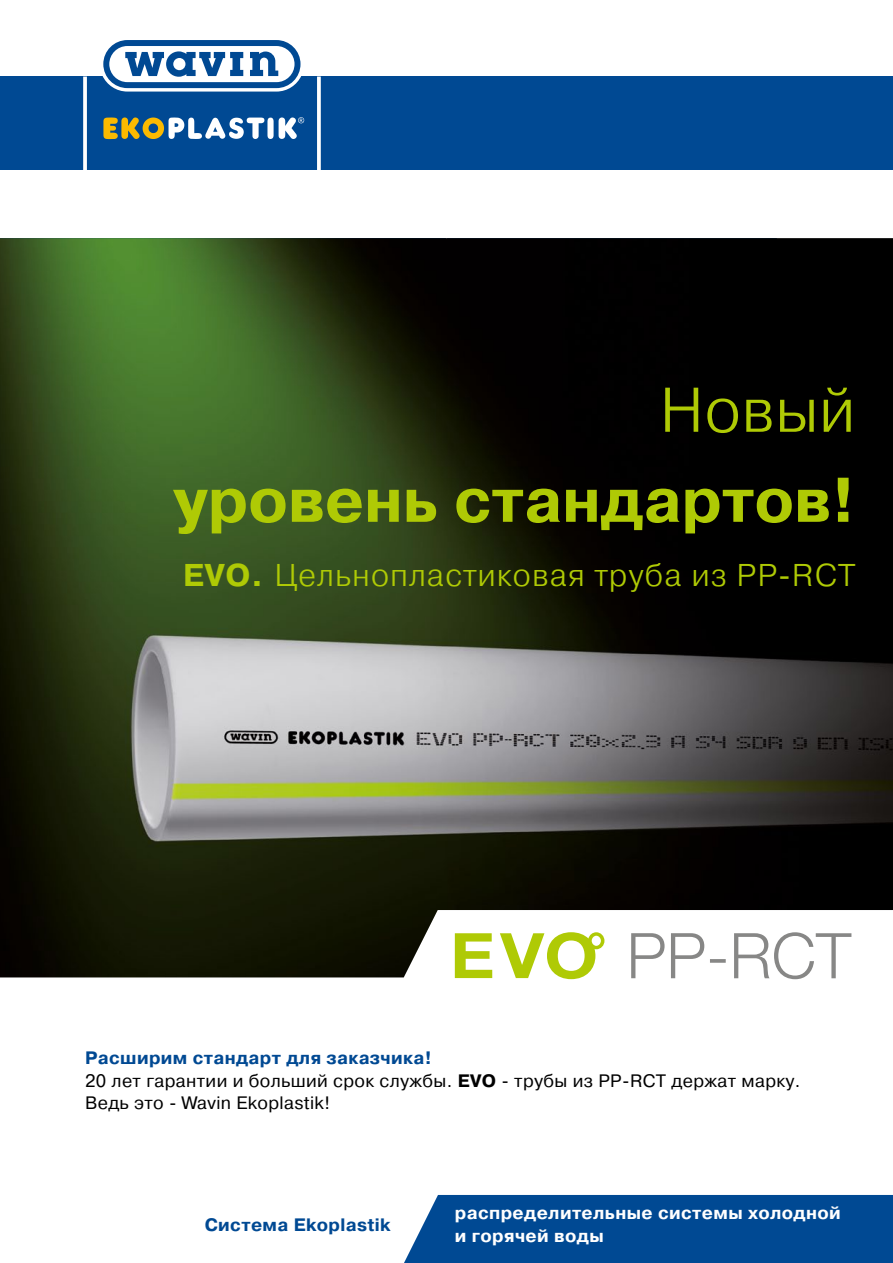
<style>
.page{position:relative;width:893px;height:1263px;background:#fff}
.page>*{position:absolute;margin:0;border:0;box-sizing:border-box;transform-origin:0 0}
.t1{font:700 63px "Pragmatica";color:#afca05}
.t2{font:63px "Pragmatica Light C";color:#afca05}
.t3{font:31.5px "Pragmatica Light C";letter-spacing:.025em;color:#afca05}
.t4{font:18px/22.5px "Pragmatica";letter-spacing:.02em;color:#000}
.t5{font:700 18px/22.5px "Pragmatica";letter-spacing:.02em;color:#fff}
.t6{font:700 18px "Pragmatica";letter-spacing:.02em;color:#004993}
.s1{font-family:"Pragmatica";font-weight:700}
.s2{font-weight:700;color:#004993}
.s3{font-weight:700}
</style>
<div class="page">
<div style="left:0;top:77px;width:893px;height:93px;background:#004993"></div>
<svg style="left:83px;top:77px;width:4px;height:93px"></svg>
<svg style="left:317px;top:77px;width:4px;height:93px"></svg>
<svg style="left:103px;top:117px;width:201px;height:22px"></svg>
<svg style="left:100px;top:40px;width:204px;height:52px"></svg>
<div style="left:404px;top:1195px;width:489px;height:68px;background:#004993"></div>
<img style="left:0;top:238px;width:893px;height:739px">
<svg style="left:455px;top:932px;width:149px;height:47px"></svg>
<svg style="left:631px;top:933px;width:34px;height:45px"></svg>
<svg style="left:671px;top:933px;width:33px;height:45px"></svg>
<svg style="left:710px;top:959px;width:16px;height:4px"></svg>
<svg style="left:734px;top:932px;width:117px;height:47px"></svg>
<h1 class="t2" style="left:659px;top:375px;width:198px">Новый</h1>
<h1 class="t1" style="left:173px;top:459px;width:684px">уровень стандартов!</h1>
<h2 class="t3" style="left:183px;top:558px;width:674px"><span class="s1">EVO.</span> Цельнопластиковая труба из PP-RCT</h2>
<p class="t4" style="left:85px;top:1047px;width:717px"><span class="s2">Расширим стандарт для заказчика!<br></span>20 лет гарантии и больший срок службы. <span class="s3">EVO</span> - трубы из PP-RCT держат марку.<br>Ведь это - Wavin Ekoplastik!</p>
<p class="t6" style="left:205px;top:1213px;width:187px">Система Ekoplastik</p>
<p class="t5" style="left:455px;top:1202px;width:388px">распределительные системы холодной и горячей воды</p>
</div>
